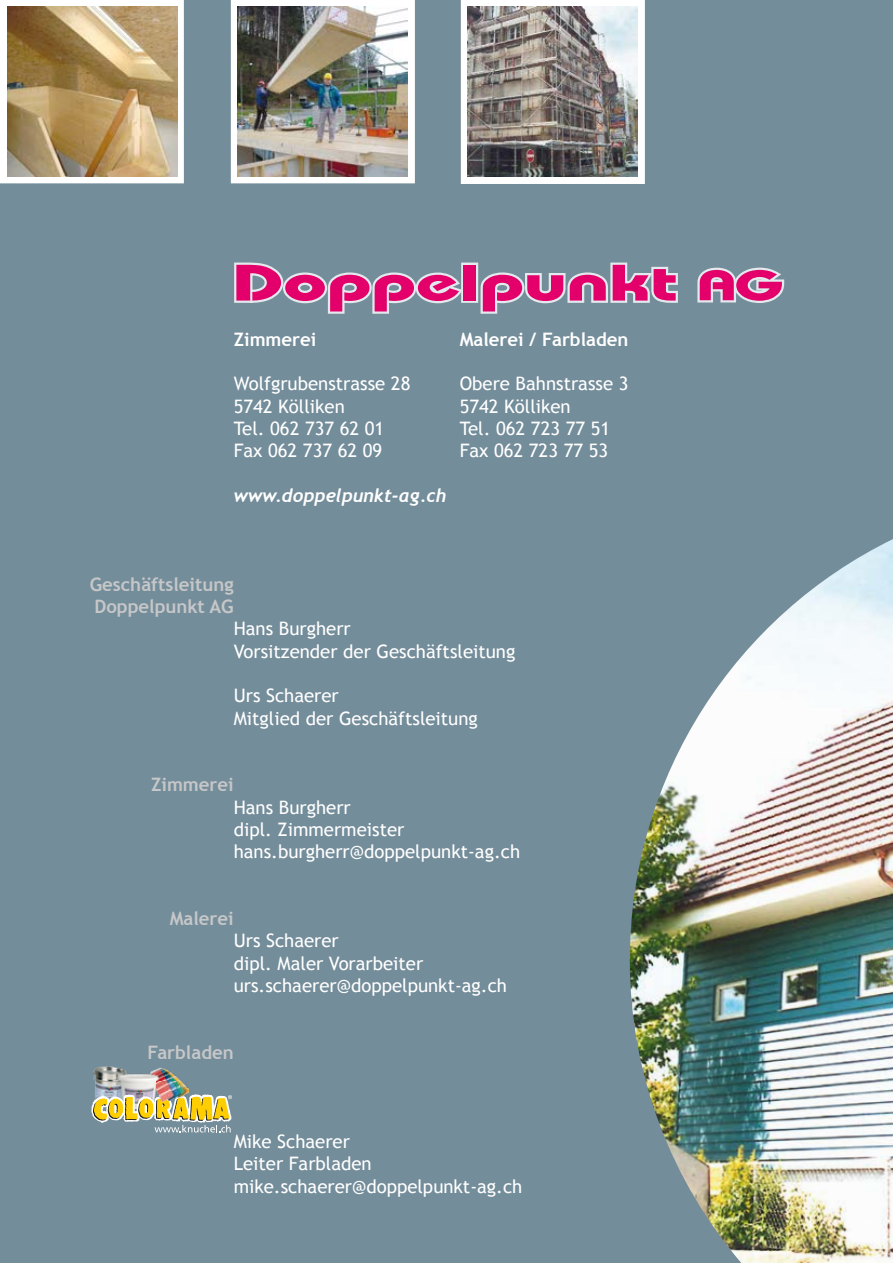
<style>
.page{position:relative;width:893px;height:1263px;background:#748d9a}
.page>*{position:absolute;margin:0;border:0;box-sizing:border-box;transform-origin:0 0}
.t1{font:18.6px/22.4px "Trebuchet MS";color:#fff}
.t2{font:700 18.6px/22.4px "Trebuchet MS";color:#c6c7c8}
.t3{font:700 18.6px "Trebuchet MS";color:#fff}
.t4{font:italic 700 18.6px "Trebuchet";color:#fff}
</style>
<div class="page">
<svg style="left:465px;top:263px;width:13px;height:40px"></svg>
<svg style="left:234px;top:262px;width:231px;height:52px"></svg>
<div style="left:463px;top:265px;width:13px;height:36px;background:#e3006a"></div>
<svg style="left:478px;top:262px;width:200px;height:52px"></svg>
<svg style="left:697px;top:267px;width:88px;height:36px"></svg>
<svg style="left:0;top:0;width:184px;height:183px;background:#f9f7f5"></svg>
<svg style="left:231px;top:0;width:184px;height:183px;background:#f8f8f7"></svg>
<img style="left:7px;top:6px;width:170px;height:170px">
<img style="left:238px;top:6px;width:170px;height:171px">
<svg style="left:461px;top:0;width:184px;height:184px;background:#f7f7f7"></svg>
<img style="left:468px;top:7px;width:170px;height:170px">
<img style="left:630px;top:539px;width:263px;height:724px">
<img style="left:94px;top:1066px;width:87px;height:28px">
<svg style="left:91px;top:1094px;width:141px;height:38px"></svg>
<img style="left:157px;top:1081px;width:31px;height:20px">
<p class="t3" style="left:234px;top:327px;width:84px">Zimmerei</p>
<p class="t1" style="left:234px;top:373px;width:178px">Wolfgrubenstrasse 28<br>5742 Kölliken<br>Tel. 062 737 62 01<br>Fax 062 737 62 09</p>
<p class="t4" style="left:234px;top:484px;width:214px">www.doppelpunkt-ag.ch</p>
<p class="t3" style="left:460px;top:327px;width:170px">Malerei / Farbladen</p>
<p class="t1" style="left:460px;top:373px;width:170px">Obere Bahnstrasse 3<br>5742 Kölliken<br>Tel. 062 723 77 51<br>Fax 062 723 77 53</p>
<p class="t2" style="left:90px;top:573px;width:146px">Geschäftsleitung<br>Doppelpunkt AG</p>
<p class="t1" style="left:234px;top:618px;width:283px">Hans Burgherr<br>Vorsitzender der Geschäftsleitung</p>
<p class="t1" style="left:234px;top:685px;width:246px">Urs Schaerer<br>Mitglied der Geschäftsleitung</p>
<p class="t2" style="left:151px;top:774px;width:84px">Zimmerei</p>
<p class="t1" style="left:234px;top:796px;width:288px">Hans Burgherr<br>dipl. Zimmermeister hans.burgherr@doppelpunkt-ag.ch</p>
<p class="t2" style="left:170px;top:907px;width:66px">Malerei</p>
<p class="t1" style="left:234px;top:930px;width:275px">Urs Schaerer<br>dipl. Maler Vorarbeiter urs.schaerer@doppelpunkt-ag.ch</p>
<p class="t2" style="left:147px;top:1041px;width:88px">Farbladen</p>
<p class="t1" style="left:234px;top:1130px;width:290px">Mike Schaerer<br>Leiter Farbladen mike.schaerer@doppelpunkt-ag.ch</p>
</div>
